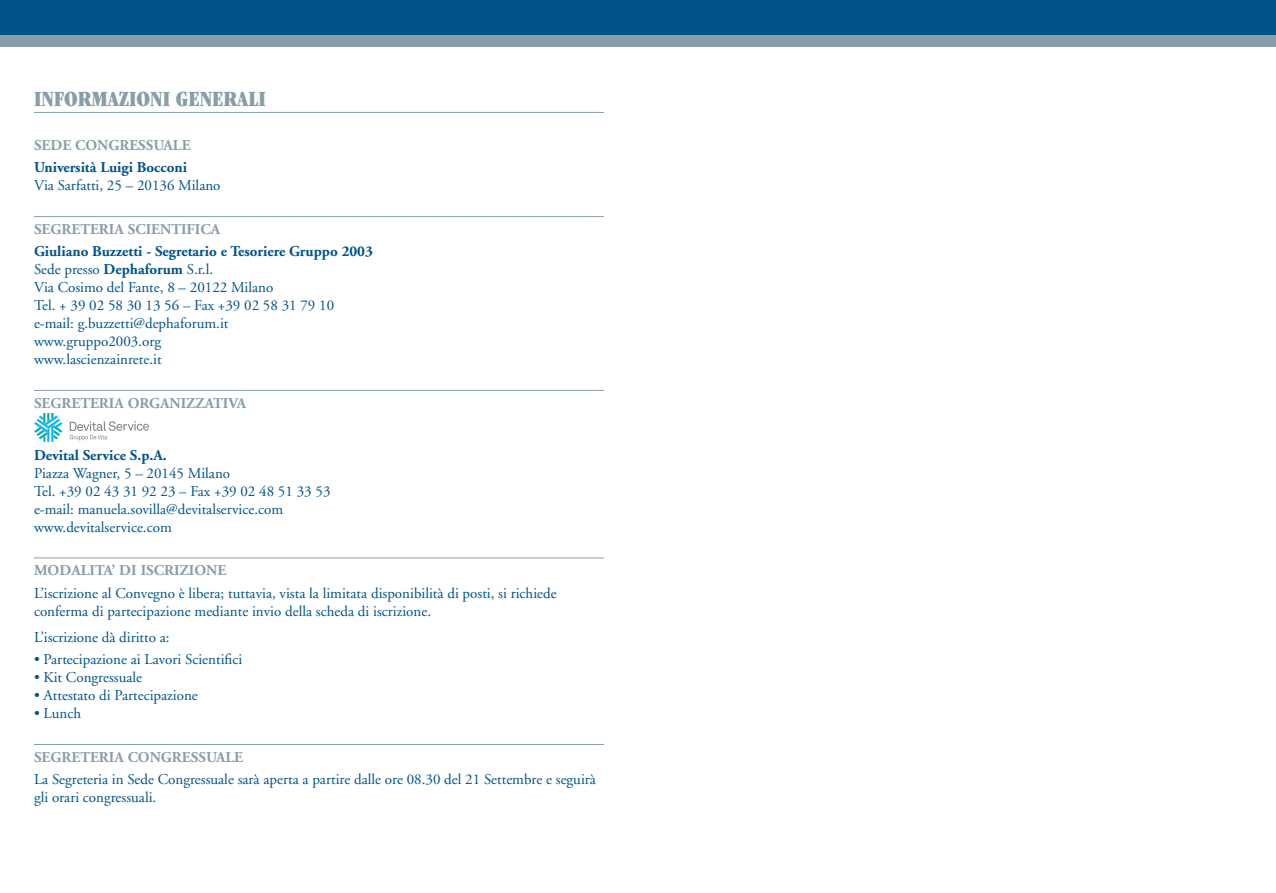
<style>
.page{position:relative;width:1276px;height:893px;background:#fff}
.page>*{position:absolute;margin:0;border:0;box-sizing:border-box;transform-origin:0 0}
.t1{font:ultra-condensed 22.5px "Garamond";color:#889ea6}
.t2{font:15px/18px "Adobe Garamond";color:#005387}
.t3{font:700 15px "Adobe Garamond";color:#889ea6}
.t4{font:700 15px "Adobe Garamond";color:#005387}
.s1{font-weight:700}
</style>
<div class="page">
<svg style="left:70px;top:421px;width:79px;height:20px"></svg>
<svg style="left:34px;top:413px;width:28px;height:29px"></svg>
<hr style="left:34px;top:112px;width:570px;height:1px;background:#889ea6">
<div style="left:0;top:13px;width:1276px;height:34px;background:#889ea6"></div>
<div style="left:0;top:0;width:1276px;height:34px;background:#005387"></div>
<hr style="left:34px;top:216px;width:570px;height:1px;background:#889ea6">
<hr style="left:34px;top:390px;width:570px;height:1px;background:#889ea6">
<hr style="left:34px;top:558px;width:570px;height:1px;background:#889ea6">
<hr style="left:34px;top:744px;width:570px;height:1px;background:#889ea6">
<h1 class="t1" style="left:34px;top:86px;width:233px">INFORMAZIONI GENERALI</h1>
<p class="t3" style="left:34px;top:137px;width:158px">SEDE CONGRESSUALE</p>
<p class="t4" style="left:34px;top:160px;width:154px">Università Luigi Bocconi</p>
<p class="t2" style="left:34px;top:177px;width:188px">Via Sarfatti, 25 – 20136 Milano</p>
<p class="t3" style="left:34px;top:221px;width:188px">SEGRETERIA SCIENTIFICA</p>
<p class="t2" style="left:34px;top:243px;width:340px"><span class="s1">Giuliano Buzzetti - Segretario e Tesoriere Gruppo 2003<br></span>Sede presso <span class="s1">Dephaforum</span> S.r.l.<br>Via Cosimo del Fante, 8 – 20122 Milano<br>Tel. + 39 02 58 30 13 56 – Fax +39 02 58 31 79 10 e-mail: g.buzzetti@dephaforum.it<br>www.gruppo2003.org<br>www.lascienzainrete.it</p>
<p class="t3" style="left:34px;top:395px;width:214px">SEGRETERIA ORGANIZZATIVA</p>
<p class="t4" style="left:34px;top:447px;width:134px">Devital Service S.p.A.</p>
<p class="t2" style="left:34px;top:464px;width:298px">Piazza Wagner, 5 – 20145 Milano<br>Tel. +39 02 43 31 92 23 – Fax +39 02 48 51 33 53 e-mail: manuela.sovilla@devitalservice.com www.devitalservice.com</p>
<p class="t3" style="left:34px;top:562px;width:194px">MODALITA’ DI ISCRIZIONE</p>
<p class="t2" style="left:34px;top:584px;width:524px">L’iscrizione al Convegno è libera; tuttavia, vista la limitata disponibilità di posti, si richiede conferma di partecipazione mediante invio della scheda di iscrizione.</p>
<p class="t2" style="left:34px;top:629px;width:137px">L’iscrizione dà diritto a:</p>
<p class="t2" style="left:34px;top:651px;width:210px">• Partecipazione ai Lavori Scientifici</p>
<p class="t2" style="left:34px;top:669px;width:110px">• Kit Congressuale</p>
<p class="t2" style="left:34px;top:687px;width:165px">• Attestato di Partecipazione</p>
<p class="t2" style="left:34px;top:705px;width:49px">• Lunch</p>
<p class="t3" style="left:34px;top:749px;width:211px">SEGRETERIA CONGRESSUALE</p>
<p class="t2" style="left:34px;top:771px;width:563px">La Segreteria in Sede Congressuale sarà aperta a partire dalle ore 08.30 del 21 Settembre e seguirà gli orari congressuali.</p>
</div>
